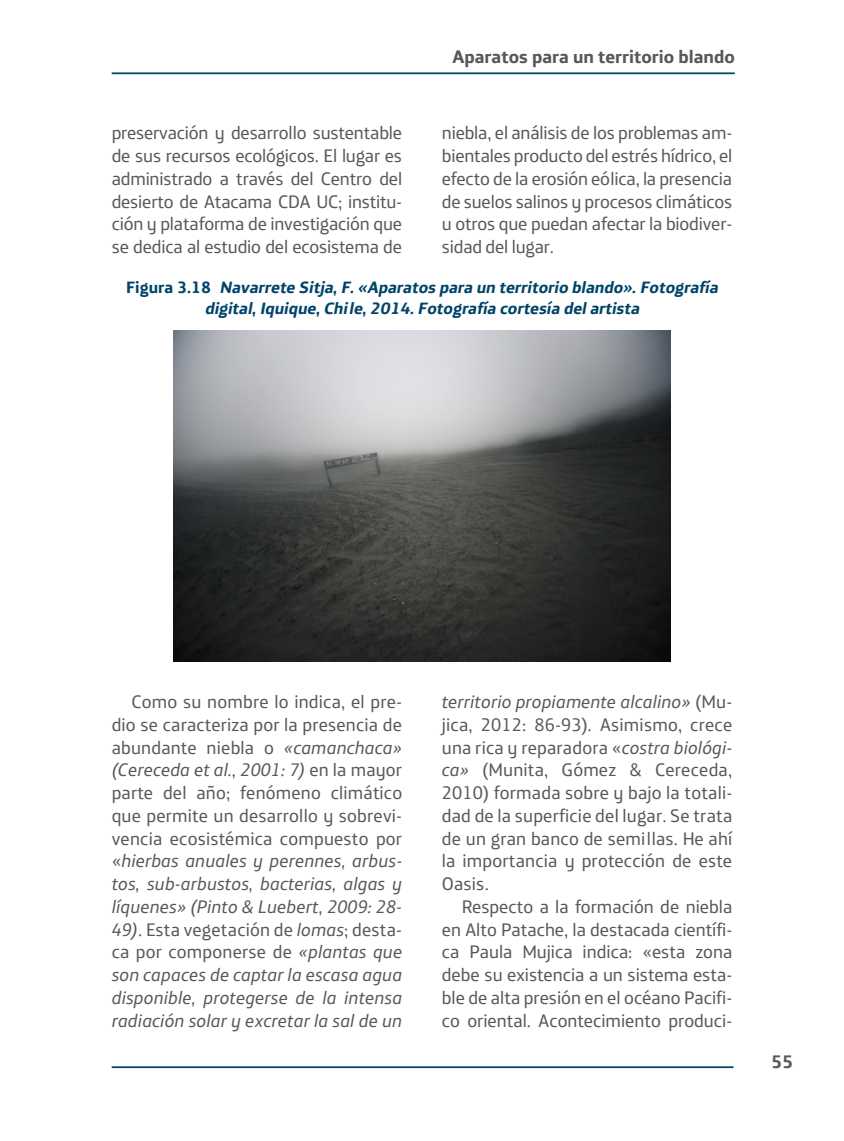
<style>
.page{position:relative;width:844px;height:1141px;background:#fff}
.page>*{position:absolute;margin:0;border:0;box-sizing:border-box;transform-origin:0 0}
.txtsangrado{font:18.38px/22.8px "Telefonica Text";letter-spacing:-.01em;color:#57585a;text-align:justify}
.txtsangrado-2{font:italic 18.38px/22.8px "Telefonica Text";letter-spacing:.01em;color:#57585a;text-align:justify}
._00_folios{font:700 18.38px "Telefonica Text";color:#57585a}
.figuratitulo{font:italic 700 16.62px/21px "Telefonica Text";color:#00446a;text-align:center}
.s1{font-style:normal}
.s2{font-style:italic}
</style>
<div class="page">
<hr style="left:112px;top:72px;width:622px;height:2px;background:#00446a">
<hr style="left:112px;top:1066px;width:621px;height:2px;background:#00446a">
<img style="left:174px;top:331px;width:496px;height:331px">
<p class="_00_folios" style="left:452px;top:41px;width:284px">Aparatos para un territorio blando</p>
<p class="txtsangrado" style="left:112px;top:120px;width:292px">preservación y desarrollo sustentable de sus recursos ecológicos. El lugar es administrado a través del Centro del desierto de Atacama CDA UC; institu&shy;ción y plataforma de investigación que se dedica al estudio del ecosistema de</p>
<p class="txtsangrado" style="left:441px;top:120px;width:292px">niebla, el análisis de los problemas am&shy;bientales producto del estrés hídrico, el efecto de la erosión eólica, la presencia de suelos salinos y procesos climáticos u otros que puedan afectar la biodiver&shy;sidad del lugar.</p>
<p class="figuratitulo" style="left:126px;top:275px;width:598px"><span class="s1">F i g u r a 3 . 1 8</span> Navarrete Sitja,F.«Aparatospara un territorio blando».Fotografía digital,Iquique,Chile,2014.Fotografía cortesía delartista</p>
<p class="txtsangrado-2" style="left:112px;top:689px;width:292px;text-indent:20px"><span class="s1">Como su nombre lo indica, el pre&shy;dio se caracteriza por la presencia de abundante niebla o</span> «camanchaca» (Cereceda et al., 2001: 7) <span class="s1">en la mayor parte del año; fenómeno climático que permite un desarrollo y sobrevi&shy;vencia ecosistémica compuesto por «</span>hierbas anuales y perennes, arbus&shy;tos, sub-arbustos, bacterias, algas y líquenes» (Pinto &amp; Luebert, 2009: 28- 49)<span class="s1">. Esta vegetación de</span> lomas<span class="s1">; desta&shy;ca por componerse de</span> «plantas que son capaces de captar la escasa agua disponible, protegerse de la intensa radiación solar y excretar la sal de un</p>
<p class="txtsangrado" style="left:441px;top:689px;width:292px"><span class="s2">territorio propiamente alcalino»</span> (Mu&shy;jica, 2012: 86-93)<span class="s2">.</span> Asimismo, crece una rica y reparadora «<span class="s2">costra biológi&shy;ca»</span> (Munita, Gómez &amp; Cereceda, 2010) formada sobre y bajo la totali&shy;dad de la superficie del lugar. Se trata de un gran banco de semillas. He ahí la importancia y protección de este Oasis.</p>
<p class="txtsangrado" style="left:441px;top:893px;width:292px;text-indent:20px">Respecto a la formación de niebla en Alto Patache, la destacada científi&shy;ca Paula Mujica indica: «esta zona debe su existencia a un sistema esta&shy;ble de alta presión en el océano Pacifi&shy;co oriental. Acontecimiento produci-</p>
<p class="_00_folios" style="left:770px;top:1045px;width:24px">55</p>
</div>
